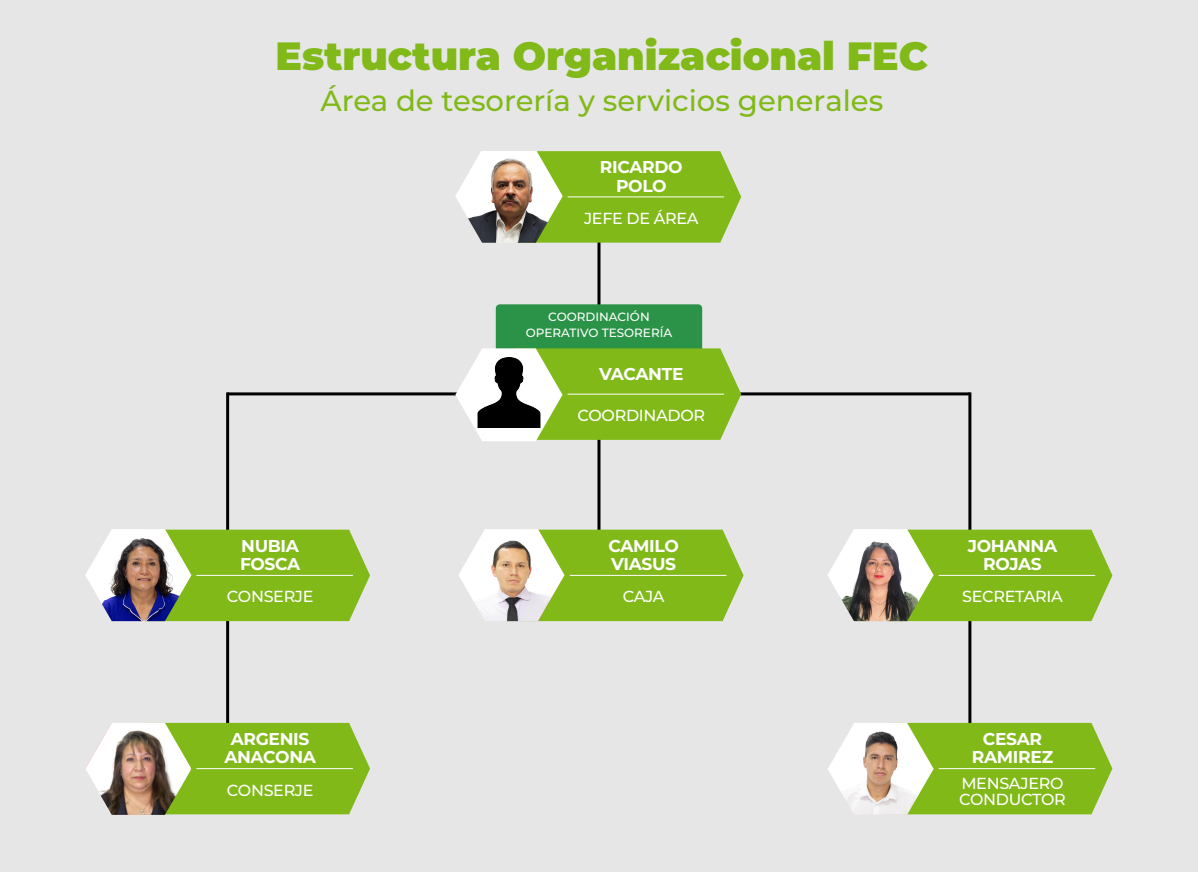
<style>
.page{position:relative;width:1198px;height:872px;background:#fff}
.page>*{position:absolute;margin:0;border:0;box-sizing:border-box;transform-origin:0 0}
.t1{font:900 39.35px "Montserrat";color:#80b918}
.t2{font:500 29.15px "Montserrat";color:#80b918}
.t3{font:700 17.15px/18.3px "Montserrat";letter-spacing:-.02em;color:#fff;text-align:center}
.t4{font:500 16px/16px "Montserrat";letter-spacing:-.02em;color:#fff}
.t5{font:500 12px/15.9px "Montserrat";color:#fff;text-align:center}
</style>
<div class="page">
<div style="left:0;top:0;width:1198px;height:871px;background:#e6e6e6"></div>
<hr style="left:968px;top:392px;width:3px;height:349px;background:#000">
<svg style="left:933px;top:529px;width:179px;height:91px;background:#86bb25"></svg>
<img style="left:828px;top:529px;width:105px;height:91px">
<hr style="left:226px;top:392px;width:3px;height:341px;background:#000">
<hr style="left:228px;top:392px;width:742px;height:3px;background:#000">
<svg style="left:191px;top:529px;width:179px;height:91px;background:#86bb25"></svg>
<img style="left:85px;top:529px;width:106px;height:91px">
<hr style="left:597px;top:209px;width:3px;height:402px;background:#000">
<hr style="left:196px;top:575px;width:157px;height:1px;background:#fff">
<svg style="left:191px;top:722px;width:179px;height:91px;background:#86bc26"></svg>
<hr style="left:196px;top:768px;width:157px;height:1px;background:#fff">
<hr style="left:939px;top:575px;width:156px;height:1px;background:#fff">
<svg style="left:564px;top:529px;width:179px;height:91px;background:#86bb25"></svg>
<hr style="left:570px;top:575px;width:156px;height:1px;background:#fff">
<svg style="left:933px;top:722px;width:179px;height:91px;background:#86bb25"></svg>
<hr style="left:939px;top:768px;width:156px;height:1px;background:#fff">
<div style="left:496px;top:304px;width:206px;height:65px;background:#2b9348;border-radius:4px"></div>
<svg style="left:563px;top:151px;width:178px;height:91px;background:#86bb25"></svg>
<hr style="left:567px;top:196px;width:157px;height:1px;background:#fff">
<img style="left:455px;top:151px;width:108px;height:91px">
<svg style="left:455px;top:348px;width:286px;height:93px;background:#9ac54b"></svg>
<img style="left:85px;top:722px;width:106px;height:92px">
<img style="left:458px;top:529px;width:106px;height:91px">
<img style="left:828px;top:722px;width:105px;height:92px">
<img style="left:474px;top:357px;width:70px;height:70px">
<h1 class="t1" style="left:276px;top:26px;width:654px">Estructura Organizacional FEC</h1>
<h2 class="t2" style="left:320px;top:80px;width:564px">Área de tesorería y servicios generales</h2>
<p class="t3" style="left:600px;top:157px;width:84px">RICARDO<br>POLO</p>
<p class="t4" style="left:584px;top:209px;width:116px">JEFE DE ÁREA</p>
<p class="t5" style="left:526px;top:308px;width:148px">COORDINACIÓN<br>OPERATIVO TESORERÍA</p>
<p class="t3" style="left:599px;top:364px;width:86px">VACANTE</p>
<p class="t4" style="left:577px;top:406px;width:129px">COORDINADOR</p>
<p class="t3" style="left:240px;top:535px;width:62px;text-align:left">NUBIA<br>FOSCA</p>
<p class="t4" style="left:227px;top:587px;width:88px">CONSERJE</p>
<p class="t3" style="left:608px;top:535px;width:72px;text-align:left">CAMILO<br>VIASUS</p>
<p class="t4" style="left:623px;top:587px;width:43px">CAJA</p>
<p class="t3" style="left:968px;top:535px;width:91px">JOHANNA<br>ROJAS</p>
<p class="t4" style="left:962px;top:587px;width:102px">SECRETARIA</p>
<p class="t3" style="left:224px;top:728px;width:93px">ARGENIS<br>ANACONA</p>
<p class="t4" style="left:227px;top:780px;width:88px">CONSERJE</p>
<p class="t3" style="left:972px;top:728px;width:83px">CESAR<br>RAMIREZ</p>
<p class="t4" style="left:959px;top:774px;width:108px">MENSAJERO<br>CONDUCTOR</p>
</div>
